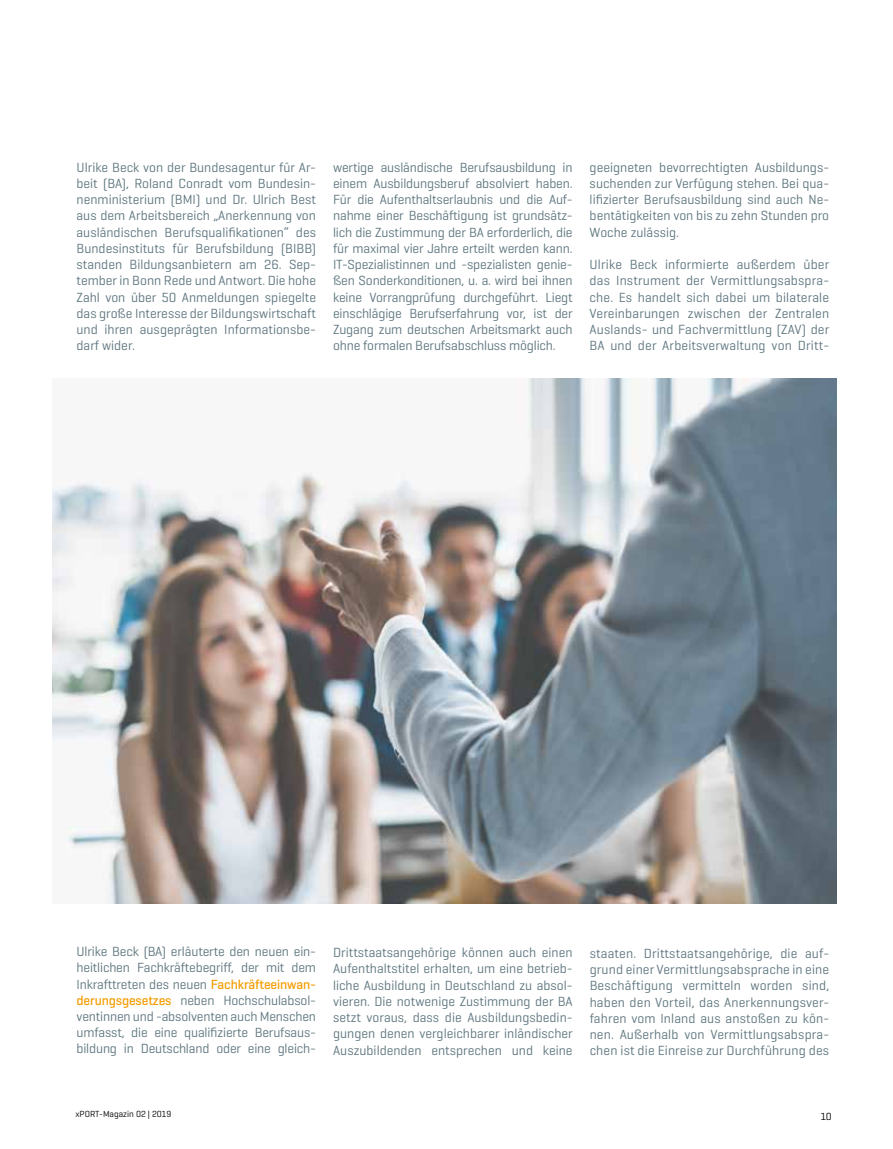
<style>
.page{position:relative;width:893px;height:1149px;background:#fff}
.page>*{position:absolute;margin:0;border:0;box-sizing:border-box;transform-origin:0 0}
.t1{font:13.5px/16.2px "Geogrotesque";color:#5e767f;text-align:justify}
.t2{font:10.5px "Geogrotesque";color:#000}
.t3{font:9px "Geogrotesque";color:#000}
.s1{font-weight:500;color:#f59c00}
</style>
<div class="page">
<img style="left:52px;top:378px;width:784px;height:525px">
<p class="t1" style="left:77px;top:159px;width:241px">Ulrike Beck von der Bundesagentur für Ar&shy;beit (BA), Roland Conradt vom Bundesin&shy;nenministerium (BMI) und Dr. Ulrich Best aus dem Arbeitsbereich „Anerkennung von ausländischen Berufsqualifkationen“ des Bundesinstituts für Berufsbildung (BIBB) standen Bildungsanbietern am 26. Sep&shy;tember in Bonn Rede und Antwort. Die hohe Zahl von über 50 Anmeldungen spiegelte das große Interesse der Bildungswirtschaft und ihren ausgeprägten Informationsbe&shy;darf wider.</p>
<p class="t1" style="left:333px;top:159px;width:241px">wertige ausländische Berufsausbildung in einem Ausbildungsberuf absolviert haben.<br>Für die Aufenthaltserlaubnis und die Auf&shy;nahme einer Beschäftigung ist grundsätz&shy;lich die Zustimmung der BA erforderlich, die für maximal vier Jahre erteilt werden kann.<br>IT-Spezialistinnen und -spezialisten genie&shy;ßen Sonderkonditionen, u. a. wird bei ihnen keine Vorrangprüfung durchgeführt. Liegt einschlägige Berufserfahrung vor, ist der Zugang zum deutschen Arbeitsmarkt auch ohne formalen Berufsabschluss möglich.</p>
<p class="t1" style="left:590px;top:159px;width:241px">geeigneten bevorrechtigten Ausbildungs&shy;suchenden zur Verfügung stehen. Bei qua&shy;lifzierter Berufsausbildung sind auch Ne&shy;bentätigkeiten von bis zu zehn Stunden pro Woche zulässig.</p>
<p class="t1" style="left:590px;top:256px;width:241px">Ulrike Beck informierte außerdem über das Instrument der Vermittlungsabspra&shy;che. Es handelt sich dabei um bilaterale Vereinbarungen zwischen der Zentralen Auslands- und Fachvermittlung (ZAV) der BA und der Arbeitsverwaltung von Dritt-</p>
<p class="t1" style="left:77px;top:942px;width:241px">Ulrike Beck (BA) erläuterte den neuen ein&shy;heitlichen Fachkräftebegriff, der mit dem Inkrafttreten des neuen <span class="s1">Fachkräfteeinwan&shy;derungsgesetzes</span> neben Hochschulabsol&shy;ventinnen und -absolventen auch Menschen umfasst, die eine qualifzierte Berufsaus&shy;bildung in Deutschland oder eine gleich-</p>
<p class="t1" style="left:333px;top:943px;width:241px">Drittstaatsangehörige können auch einen Aufenthaltstitel erhalten, um eine betrieb&shy;liche Ausbildung in Deutschland zu absol&shy;vieren. Die notwenige Zustimmung der BA setzt voraus, dass die Ausbildungsbedin&shy;gungen denen vergleichbarer inländischer Auszubildenden entsprechen und keine</p>
<p class="t1" style="left:590px;top:944px;width:241px">staaten. Drittstaatsangehörige, die auf&shy;grund einer Vermittlungsabsprache in eine Beschäftigung vermitteln worden sind, haben den Vorteil, das Anerkennungsver&shy;fahren vom Inland aus anstoßen zu kön&shy;nen. Außerhalb von Vermittlungsabspra&shy;chen ist die Einreise zur Durchführung des</p>
<p class="t3" style="left:75px;top:1108px;width:97px">xPORT-Magazin 02 | 2019</p>
<p class="t2" style="left:821px;top:1109px;width:13px">10</p>
</div>
